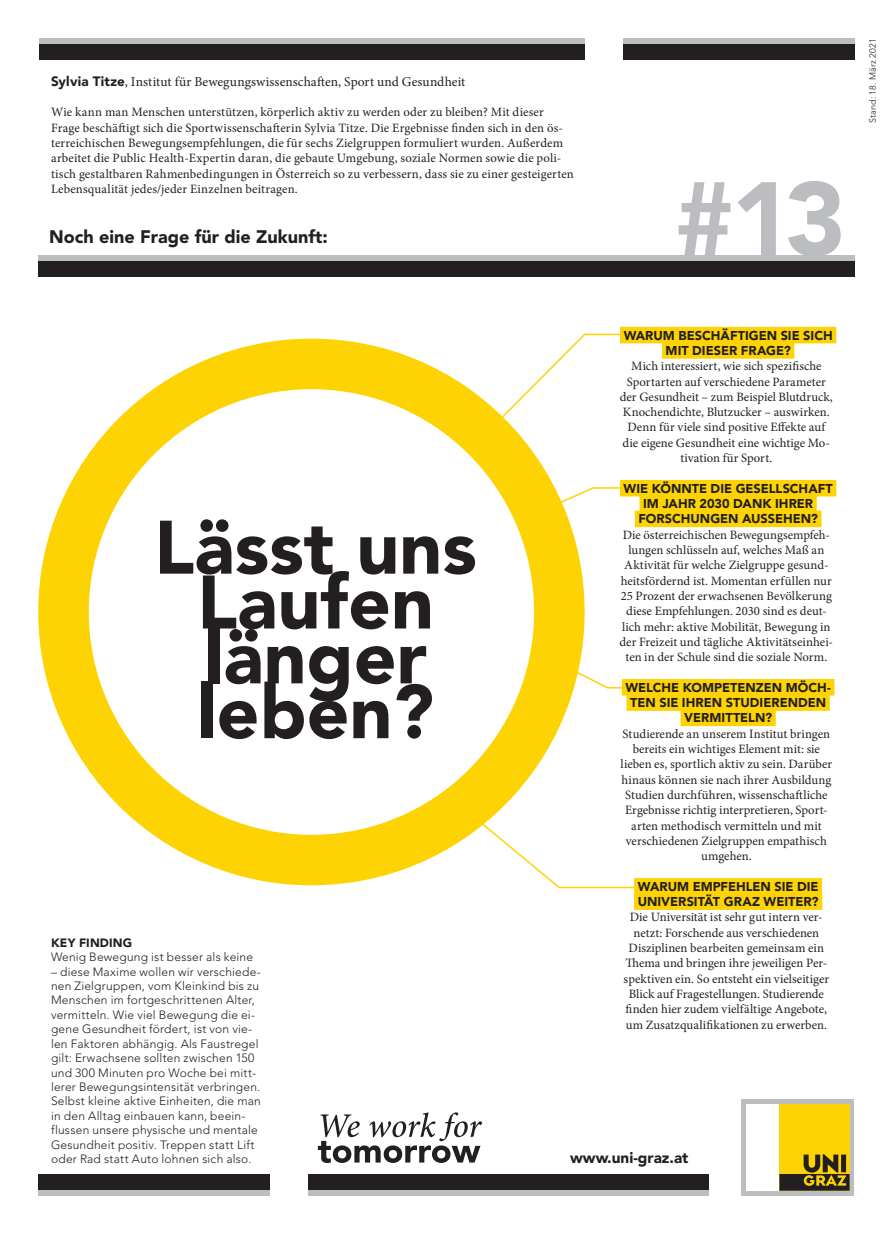
<style>
.page{position:relative;width:893px;height:1234px;background:#fff}
.page>*{position:absolute;margin:0;border:0;box-sizing:border-box;transform-origin:0 0}
.t1{font:900 103.2px "Avenir LT Std";color:#bcbdc0}
.Frage_im_Kreis{font:900 74.85px/54.8px "Avenir LT Std";color:#231f20;text-align:center}
.Noch_eine_Frage{font:900 18px "Avenir LT Std";color:#231f20}
.t2{font:900 15.3px "Avenir LT Std";color:#231f20}
.Lead{font:13.5px "Minion Pro";letter-spacing:.005em;color:#231f20}
.Spalte_rechts{font:12.75px/15.3px "Minion Pro";color:#231f20;text-align:center}
.Lead-2{font:12.75px/15.3px "Minion Pro";letter-spacing:.01em;color:#231f20}
.Spalte_rechts-2{font:900 12.75px/15.3px "Avenir LT Std";color:#231f20;text-align:center}
.Key_Finding{font:300 12px/14.4px "Avenir LT Std";letter-spacing:.015em;color:#231f20}
.Key_Finding-2{font:900 12px "Avenir LT Std";letter-spacing:.015em;color:#231f20}
.Stand{font:300 9px "Avenir LT Std";letter-spacing:.025em;color:#231f20}
.s1{font-family:"Avenir LT Std";font-weight:900}
</style>
<div class="page">
<div style="left:623px;top:43px;width:231px;height:17px;background:#231f20"></div>
<div style="left:623px;top:38px;width:231px;height:5px;background:#bcbdc0"></div>
<div style="left:39px;top:43px;width:546px;height:17px;background:#231f20"></div>
<div style="left:39px;top:38px;width:546px;height:5px;background:#bcbdc0"></div>
<div style="left:38px;top:260px;width:816px;height:17px;background:#231f20"></div>
<div style="left:38px;top:255px;width:816px;height:5px;background:#bcbdc0"></div>
<div style="left:308px;top:1173px;width:400px;height:17px;background:#231f20"></div>
<div style="left:308px;top:1190px;width:400px;height:5px;background:#bcbdc0"></div>
<div style="left:38px;top:1173px;width:232px;height:17px;background:#231f20"></div>
<div style="left:38px;top:1190px;width:232px;height:5px;background:#bcbdc0"></div>
<div style="left:741px;top:1098px;width:113px;height:97px;background:#bcbdc0"></div>
<div style="left:779px;top:1103px;width:70px;height:87px;background:#fed304"></div>
<svg style="left:779px;top:1154px;width:70px;height:36px"></svg>
<div style="left:746px;top:1103px;width:33px;height:87px;background:#fff"></div>
<svg style="left:318px;top:1112px;width:164px;height:50px"></svg>
<div style="left:38px;top:338px;width:547px;height:547px;background:#fed304;border-radius:50%"></div>
<svg style="left:281px;top:689px;width:367px;height:199px"></svg>
<svg style="left:520px;top:614px;width:102px;height:75px"></svg>
<svg style="left:306px;top:333px;width:368px;height:281px"></svg>
<div style="left:89px;top:389px;width:445px;height:445px;background:#fff;border-radius:50%"></div>
<div style="left:620px;top:327px;width:216px;height:16px;background:#fed304"></div>
<div style="left:662px;top:342px;width:132px;height:16px;background:#fed304"></div>
<div style="left:620px;top:480px;width:216px;height:16px;background:#fed304"></div>
<div style="left:639px;top:495px;width:178px;height:16px;background:#fed304"></div>
<div style="left:635px;top:510px;width:186px;height:17px;background:#fed304"></div>
<div style="left:622px;top:679px;width:212px;height:16px;background:#fed304"></div>
<div style="left:626px;top:694px;width:204px;height:16px;background:#fed304"></div>
<div style="left:680px;top:709px;width:96px;height:17px;background:#fed304"></div>
<div style="left:634px;top:877px;width:188px;height:17px;background:#fed304"></div>
<div style="left:634px;top:893px;width:188px;height:16px;background:#fed304"></div>
<p class="Lead" style="left:51px;top:72px;width:416px"><span class="s1">Sylvia Titze</span>, Institut für Bewegungswissenschaften, Sport und Gesundheit</p>
<p class="Lead-2" style="left:51px;top:105px;width:524px">Wie kann man Menschen unterstützen, körperlich aktiv zu werden oder zu bleiben? Mit dieser Frage beschäftigt sich die Sportwissenschafterin Sylvia Titze. Die Ergebnisse finden sich in den ös&shy;terreichischen Bewegungsempfehlungen, die für sechs Zielgruppen formuliert wurden. Außerdem arbeitet die Public Health-Expertin daran, die gebaute Umgebung, soziale Normen sowie die poli&shy;tisch gestaltbaren Rahmenbedingungen in Österreich so zu verbessern, dass sie zu einer gesteigerten Lebensqualität jedes/jeder Einzelnen beitragen.</p>
<p class="Noch_eine_Frage" style="left:49px;top:226px;width:280px">Noch eine Frage für die Zukunft:</p>
<p class="t1" style="left:674px;top:157px;width:173px">#13</p>
<p class="Stand" style="left:868px;top:123px;width:87px;rotate:-90deg">Stand: 18. März 2021</p>
<p class="Frage_im_Kreis" style="left:154px;top:520px;width:324px">Lässt uns<br>Laufen länger leben?</p>
<p class="Key_Finding-2" style="left:51px;top:935px;width:83px">KEY FINDING</p>
<p class="Key_Finding" style="left:51px;top:949px;width:204px">Wenig Bewegung ist besser als keine</p>
<p class="Key_Finding" style="left:51px;top:964px;width:211px">– diese Maxime wollen wir verschiede&shy;nen Zielgruppen, vom Kleinkind bis zu Menschen im fortgeschrittenen Alter, vermitteln. Wie viel Bewegung die ei&shy;gene Gesundheit fördert, ist von vie&shy;len Faktoren abhängig. Als Faustregel gilt: Erwachsene sollten zwischen 150 und 300 Minuten pro Woche bei mitt&shy;lerer Bewegungsintensität verbringen.<br>Selbst kleine aktive Einheiten, die man in den Alltag einbauen kann, beein&shy;flussen unsere physische und mentale Gesundheit positiv. Treppen statt Lift oder Rad statt Auto lohnen sich also.</p>
<p class="Spalte_rechts-2" style="left:624px;top:327px;width:211px">WARUM BESCHÄFTIGEN SIE SICH<br>MIT DIESER FRAGE?</p>
<p class="Spalte_rechts" style="left:620px;top:358px;width:214px">Mich interessiert, wie sich spezifische Sportarten auf verschiedene Parameter der Gesundheit – zum Beispiel Blutdruck, Knochendichte, Blutzucker – auswirken.<br>Denn für viele sind positive Effekte auf die eigene Gesundheit eine wichtige Mo&shy;tivation für Sport.</p>
<p class="Spalte_rechts-2" style="left:624px;top:480px;width:211px">WIE KÖNNTE DIE GESELLSCHAFT<br>IM JAHR 2030 DANK IHRER<br>FORSCHUNGEN AUSSEHEN?</p>
<p class="Spalte_rechts" style="left:620px;top:527px;width:215px">Die österreichischen Bewegungsempfeh&shy;lungen schlüsseln auf, welches Maß an Aktivität für welche Zielgruppe gesund&shy;heitsfördernd ist. Momentan erfüllen nur 25 Prozent der erwachsenen Bevölkerung diese Empfehlungen. 2030 sind es deut&shy;lich mehr: aktive Mobilität, Bewegung in der Freizeit und tägliche Aktivitätseinhei&shy;ten in der Schule sind die soziale Norm.</p>
<p class="Spalte_rechts-2" style="left:625px;top:679px;width:207px">WELCHE KOMPETENZEN MÖCH-<br>TEN SIE IHREN STUDIERENDEN<br>VERMITTELN?</p>
<p class="Spalte_rechts" style="left:621px;top:726px;width:213px">Studierende an unserem Institut bringen bereits ein wichtiges Element mit: sie lieben es, sportlich aktiv zu sein. Darüber hinaus können sie nach ihrer Ausbildung Studien durchführen, wissenschaftliche Ergebnisse richtig interpretieren, Sport&shy;arten methodisch vermitteln und mit verschiedenen Zielgruppen empathisch umgehen.</p>
<p class="Spalte_rechts-2" style="left:638px;top:878px;width:183px;text-align:left">WARUM EMPFEHLEN SIE DIE<br>UNIVERSITÄT GRAZ WEITER?</p>
<p class="Spalte_rechts" style="left:624px;top:909px;width:207px">Die Universität ist sehr gut intern ver&shy;netzt: Forschende aus verschiedenen Disziplinen bearbeiten gemeinsam ein Thema und bringen ihre jeweiligen Per&shy;spektiven ein. So entsteht ein vielseitiger Blick auf Fragestellungen. Studierende finden hier zudem vielfältige Angebote, um Zusatzqualifikationen zu erwerben.</p>
<p class="t2" style="left:570px;top:1148px;width:120px">www.uni-graz.at</p>
</div>
